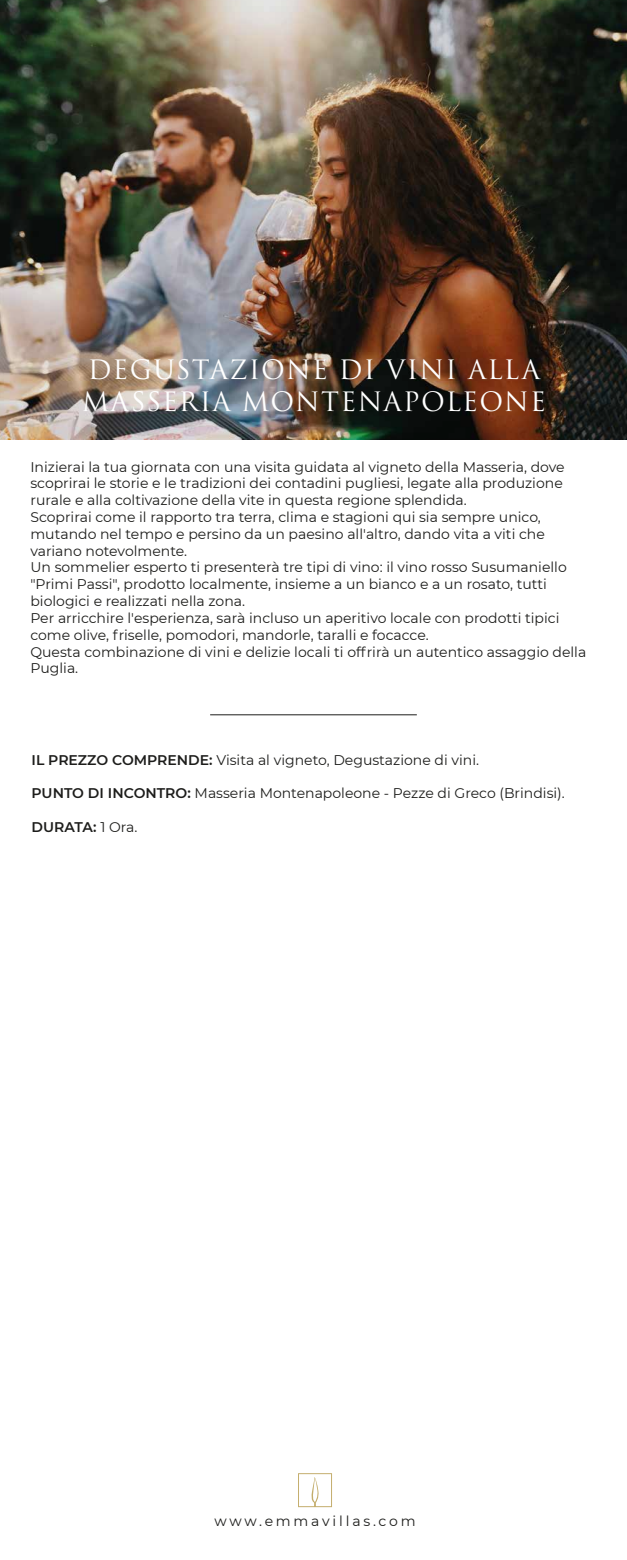
<style>
.page{position:relative;width:627px;height:1560px;background:#fff}
.page>*{position:absolute;margin:0;border:0;box-sizing:border-box;transform-origin:0 0}
.t1{font:26px/31.2px "Trajan Pro 3";letter-spacing:.05em;color:#fff}
.t2{font:14px/16.8px "Montserrat";color:#1d1d1b}
.t3{font:14px "Montserrat";letter-spacing:.2em;color:#1d1d1b}
.t4{font:600 14px "Montserrat";color:#1d1d1b}
.s1{font-weight:600}
.s2{font-weight:400}
</style>
<div class="page">
<hr style="left:210px;top:714px;width:206px;height:1px;background:#1d1d1b">
<svg style="left:298px;top:1473px;width:34px;height:33px"></svg>
<img style="left:0;top:0;width:626px;height:439px">
<h1 class="t1" style="left:82px;top:355px;width:465px">DEGUSTAZIONE DI VINI ALLA<br>MASSERIA MONTENAPOLEONE</h1>
<p class="t2" style="left:30px;top:457px;width:557px">Inizierai la tua giornata con una visita guidata al vigneto della Masseria, dove scoprirai le storie e le tradizioni dei contadini pugliesi, legate alla produzione rurale e alla coltivazione della vite in questa regione splendida.<br>Scoprirai come il rapporto tra terra, clima e stagioni qui sia sempre unico, mutando nel tempo e persino da un paesino all'altro, dando vita a viti che variano notevolmente.<br>Un sommelier esperto ti presenterà tre tipi di vino: il vino rosso Susumaniello "Primi Passi", prodotto localmente, insieme a un bianco e a un rosato, tutti biologici e realizzati nella zona.<br>Per arricchire l'esperienza, sarà incluso un aperitivo locale con prodotti tipici come olive, friselle, pomodori, mandorle, taralli e focacce.<br>Questa combinazione di vini e delizie locali ti offrirà un autentico assaggio della Puglia.</p>
<p class="t2" style="left:32px;top:750px;width:449px"><span class="s1">IL PREZZO COMPRENDE:</span> Visita al vigneto, Degustazione di vini.</p>
<p class="t2" style="left:32px;top:784px;width:534px"><span class="s1">PUNTO DI INCONTRO:</span> Masseria Montenapoleone - Pezze di Greco (Brindisi).</p>
<p class="t4" style="left:32px;top:816px;width:107px">DURATA: <span class="s2">1 Ora.</span></p>
<p class="t3" style="left:214px;top:1511px;width:203px">www.emmavillas.com</p>
</div>
